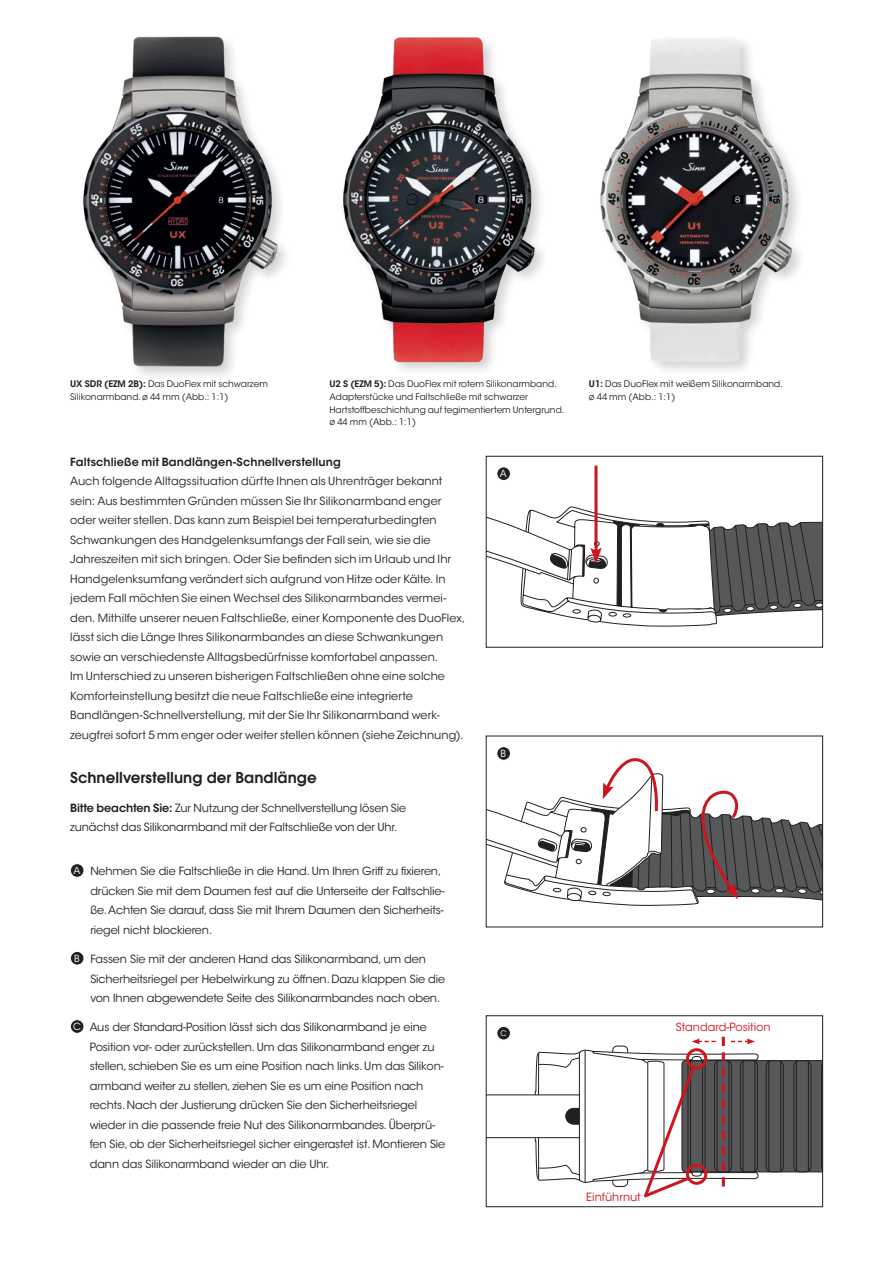
<style>
.page{position:relative;width:893px;height:1263px;background:#fff}
.page>*{position:absolute;margin:0;border:0;box-sizing:border-box;transform-origin:0 0}
.t1{font:16.5px "Avant Gar Got Itc T Dem";color:#231f20}
.t2{font:11.25px/19.5px "ITC Avant Garde Std";letter-spacing:-.01em;color:#231f20}
.t3{font:11.25px/19.5px "ITC Avant Garde Std";letter-spacing:.01em;color:#231f20}
.t4{font:600 11.25px "ITC Avant Garde Std";letter-spacing:.01em;color:#231f20}
.t5{font:11.25px "ITC Avant Garde Std";color:#cd151d}
.t6{font:9.75px "ITC Avant Garde Std";color:#fff}
.t7{font:9px/12.8px "ITC Avant Garde Std";color:#231f20}
.t8{font:7.5px "ITC Avant Garde Std";color:#fff}
.s1{font-weight:600}
.s2{font-size:9.75px;color:#fff}
</style>
<div class="page">
<div style="left:70px;top:864px;width:14px;height:13px;background:#231f20;border-radius:50%"></div>
<div style="left:70px;top:863px;width:14px;height:14px;border:1px solid #fff;border-radius:50%"></div>
<div style="left:70px;top:951px;width:14px;height:14px;background:#231f20;border-radius:50%"></div>
<div style="left:70px;top:951px;width:14px;height:14px;border:1px solid #fff;border-radius:50%"></div>
<div style="left:70px;top:1020px;width:14px;height:13px;background:#231f20;border-radius:50%"></div>
<div style="left:70px;top:1019px;width:14px;height:14px;border:1px solid #fff;border-radius:50%"></div>
<img style="left:83px;top:36px;width:203px;height:340px">
<img style="left:343px;top:37px;width:200px;height:334px">
<img style="left:600px;top:38px;width:201px;height:332px">
<svg style="left:486px;top:456px;width:337px;height:171px"></svg>
<div style="left:497px;top:467px;width:13px;height:13px;background:#231f20;border-radius:50%"></div>
<div style="left:497px;top:467px;width:14px;height:14px;border:1px solid #fff;border-radius:50%"></div>
<div style="left:497px;top:747px;width:13px;height:13px;background:#231f20;border-radius:50%"></div>
<div style="left:497px;top:746px;width:14px;height:14px;border:1px solid #fff;border-radius:50%"></div>
<svg style="left:486px;top:754px;width:337px;height:157px"></svg>
<div style="left:486px;top:1015px;width:337px;height:192px;border:1px solid #231f20"></div>
<div style="left:497px;top:1026px;width:13px;height:14px;background:#231f20;border-radius:50%"></div>
<div style="left:497px;top:1026px;width:14px;height:14px;border:1px solid #fff;border-radius:50%"></div>
<svg style="left:486px;top:1037px;width:337px;height:164px"></svg>
<div style="left:686px;top:1048px;width:21px;height:21px;border:3px solid #cd151d;border-radius:50%"></div>
<div style="left:686px;top:1163px;width:21px;height:22px;border:3px solid #cd151d;border-radius:50%"></div>
<p class="t7" style="left:70px;top:378px;width:199px"><span class="s1">UX SDR (EZM 2B):</span> Das DuoFlex mit schwarzem<br>Silikonarmband. ø 44 mm (Abb.: 1:1)</p>
<p class="t7" style="left:330px;top:378px;width:236px"><span class="s1">U2 S (EZM 5):</span> Das DuoFlex mit rotem Silikonarmband.<br>Adapterstücke und Faltschließe mit schwarzer Hartstoffbeschichtung auf tegimentiertem Untergrund. ø 44 mm (Abb.: 1:1)</p>
<p class="t7" style="left:589px;top:378px;width:196px"><span class="s1">U1:</span> Das DuoFlex mit weißem Silikonarmband. ø 44 mm (Abb.: 1:1)</p>
<p class="t4" style="left:70px;top:455px;width:272px">Faltschließe mit Bandlängen-Schnellverstellung</p>
<p class="t3" style="left:70px;top:472px;width:397px">Auch folgende Alltagssituation dürfte Ihnen als Uhrenträger bekannt sein: Aus bestimmten Gründen müssen Sie Ihr Silikonarmband enger oder weiter stellen. Das kann zum Beispiel bei temperaturbedingten Schwankungen des Handgelenksumfangs der Fall sein, wie sie die Jahreszeiten mit sich bringen. Oder Sie befinden sich im Urlaub und Ihr Handgelenksumfang verändert sich aufgrund von Hitze oder Kälte. In jedem Fall möchten Sie einen Wechsel des Silikonarmbandes vermei&shy;den. Mithilfe unserer neuen Faltschließe, einer Komponente des DuoFlex, lässt sich die Länge Ihres Silikonarmbandes an diese Schwankungen sowie an verschiedenste Alltagsbedürfnisse komfortabel anpassen.<br>Im Unterschied zu unseren bisherigen Faltschließen ohne eine solche Komforteinstellung besitzt die neue Faltschließe eine integrierte Bandlängen-Schnellverstellung, mit der Sie Ihr Silikonarmband werk&shy;zeugfrei sofort 5 mm enger oder weiter stellen können (siehe Zeichnung).</p>
<h1 class="t1" style="left:70px;top:767px;width:248px">Schnellverstellung der Bandlänge</h1>
<p class="t2" style="left:70px;top:798px;width:338px"><span class="s1">Bitte beachten Sie:</span> Zur Nutzung der Schnellverstellung lösen Sie zunächst das Silikonarmband mit der Faltschließe von der Uhr.</p>
<p class="t2" style="left:90px;top:862px;width:356px;text-indent:-17px"><span class="s2">A</span> Nehmen Sie die Faltschließe in die Hand. Um Ihren Griff zu fixieren, drücken Sie mit dem Daumen fest auf die Unterseite der Faltschlie&shy;ße. Achten Sie darauf, dass Sie mit Ihrem Daumen den Sicherheits&shy;riegel nicht blockieren.</p>
<p class="t2" style="left:90px;top:949px;width:356px;text-indent:-16px"><span class="s2">B</span> Fassen Sie mit der anderen Hand das Silikonarmband, um den<br>Sicherheitsriegel per Hebelwirkung zu öffnen. Dazu klappen Sie die von Ihnen abgewendete Seite des Silikonarmbandes nach oben.</p>
<p class="t2" style="left:90px;top:1018px;width:357px;text-indent:-17px"><span class="s2">C</span> Aus der Standard-Position lässt sich das Silikonarmband je eine Position vor- oder zurückstellen. Um das Silikonarmband enger zu stellen, schieben Sie es um eine Position nach links. Um das Silikon&shy;armband weiter zu stellen, ziehen Sie es um eine Position nach rechts. Nach der Justierung drücken Sie den Sicherheitsriegel wieder in die passende freie Nut des Silikonarmbandes. Überprü&shy;fen Sie, ob der Sicherheitsriegel sicher eingerastet ist. Montieren Sie dann das Silikonarmband wieder an die Uhr.</p>
<p class="t6" style="left:500px;top:468px;width:8px">A</p>
<p class="t6" style="left:501px;top:748px;width:7px">B</p>
<p class="t8" style="left:500px;top:1029px;width:8px">C</p>
<p class="t5" style="left:676px;top:1020px;width:96px">Standard-Position</p>
<p class="t5" style="left:586px;top:1190px;width:56px">Einführnut</p>
</div>
